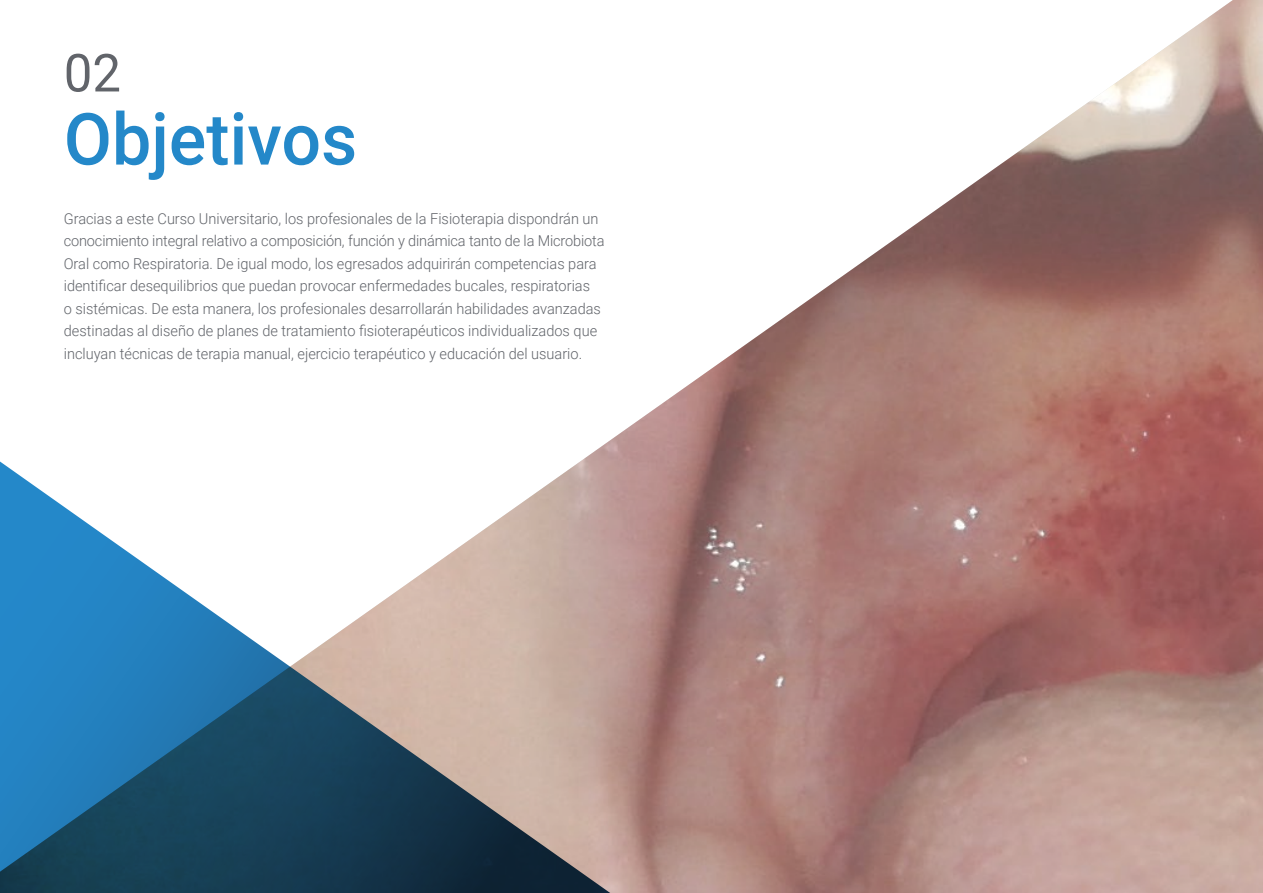
<style>
.page{position:relative;width:1263px;height:893px;background:#fff}
.page>*{position:absolute;margin:0;border:0;box-sizing:border-box;transform-origin:0 0}
.t1{font:500 72px "Roboto";color:#2488c9}
.t2{font:52.5px "Roboto";color:#61646a}
.t3{font:300 15px/22.5px "Roboto";color:#61646a}
</style>
<div class="page">
<img style="left:602px;top:0;width:661px;height:893px">
<svg style="left:0;top:446px;width:640px;height:447px"></svg>
<h2 class="t2" style="left:64px;top:36px;width:59px">02</h2>
<h1 class="t1" style="left:64px;top:89px;width:295px">Objetivos</h1>
<p class="t3" style="left:64px;top:207px;width:542px">Gracias a este Curso Universitario, los profesionales de la Fisioterapia dispondrán un conocimiento integral relativo a composición, función y dinámica tanto de la Microbiota Oral como Respiratoria. De igual modo, los egresados adquirirán competencias para identificar desequilibrios que puedan provocar enfermedades bucales, respiratorias<br>o sistémicas. De esta manera, los profesionales desarrollarán habilidades avanzadas destinadas al diseño de planes de tratamiento fisioterapéuticos individualizados que incluyan técnicas de terapia manual, ejercicio terapéutico y educación del usuario.</p>
</div>
